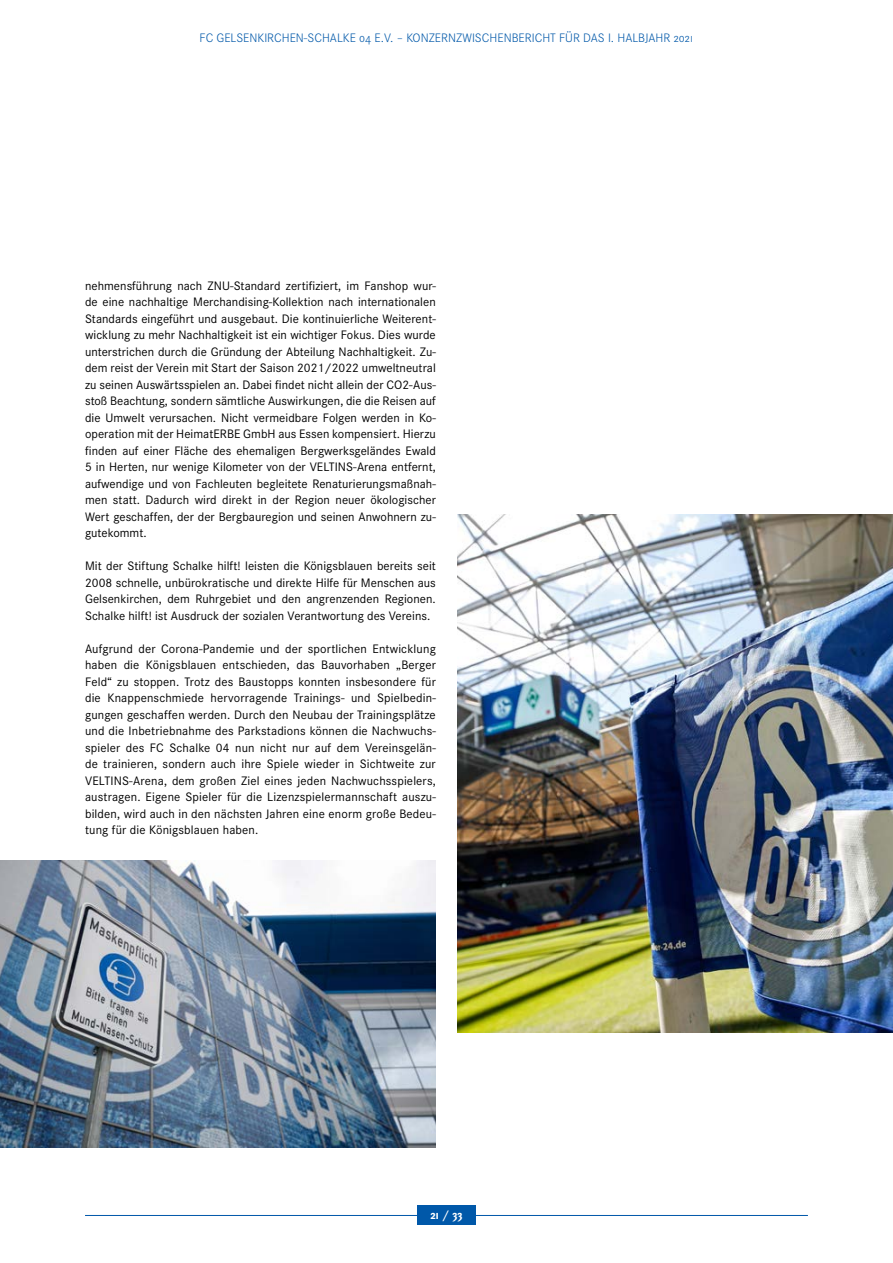
<style>
.page{position:relative;width:893px;height:1263px;background:#fff}
.page>*{position:absolute;margin:0;border:0;box-sizing:border-box;transform-origin:0 0}
.t1{font:12.75px/16.5px "Corporate S";letter-spacing:.005em;color:#000;text-align:justify}
.t2{font:300 12.75px "Corporate SSC";color:#0058a9}
.t3{font:700 12.75px "Corporate SSC";color:#fff}
.s1{font-family:"Corporate S";font-weight:600}
</style>
<div class="page">
<hr style="left:85px;top:1215px;width:723px;height:1px;background:#0058a9">
<div style="left:417px;top:1206px;width:58px;height:19px;background:#0058a9"></div>
<img style="left:457px;top:515px;width:436px;height:517px">
<img style="left:0;top:861px;width:436px;height:287px">
<p class="t2" style="left:200px;top:31px;width:495px">FC GELSENKIRCHEN-SCHALKE 04 E.V. – KONZERNZWISCHENBERICHT FÜR DAS I. HALBJAHR 2021</p>
<p class="t1" style="left:85px;top:277px;width:352px">nehmensführung nach ZNU-Standard zertifiziert, im Fanshop wur&shy;de eine nachhaltige Merchandising-Kollektion nach internationalen Standards eingeführt und ausgebaut. Die kontinuierliche Weiterent&shy;wicklung zu mehr Nachhaltigkeit ist ein wichtiger Fokus. Dies wurde unterstrichen durch die Gründung der Abteilung Nachhaltigkeit. Zu&shy;dem reist der Verein mit Start der Saison 2021/2022 umweltneutral zu seinen Auswärtsspielen an. Dabei findet nicht allein der CO2-Aus&shy;stoß Beachtung, sondern sämtliche Auswirkungen, die die Reisen auf die Umwelt verursachen. Nicht vermeidbare Folgen werden in Ko&shy;operation mit der HeimatERBE GmbH aus Essen kompensiert. Hierzu finden auf einer Fläche des ehemaligen Bergwerksgeländes Ewald 5 in Herten, nur wenige Kilometer von der VELTINS-Arena entfernt, aufwendige und von Fachleuten begleitete Renaturierungsmaßnah&shy;men statt. Dadurch wird direkt in der Region neuer ökologischer Wert geschaffen, der der Bergbauregion und seinen Anwohnern zu&shy;gutekommt.</p>
<p class="t1" style="left:85px;top:557px;width:352px">Mit der Stiftung Schalke hilft! leisten die Königsblauen bereits seit 2008 schnelle, unbürokratische und direkte Hilfe für Menschen aus Gelsenkirchen, dem Ruhrgebiet und den angrenzenden Regionen.<br>Schalke hilft! ist Ausdruck der sozialen Verantwortung des Vereins.</p>
<p class="t1" style="left:85px;top:640px;width:352px">Aufgrund der Corona-Pandemie und der sportlichen Entwicklung haben die Königsblauen entschieden, das Bauvorhaben „Berger Feld“ zu stoppen. Trotz des Baustopps konnten insbesondere für die Knappenschmiede hervorragende Trainings- und Spielbedin&shy;gungen geschaffen werden. Durch den Neubau der Trainingsplätze und die Inbetriebnahme des Parkstadions können die Nachwuchs&shy;spieler des FC Schalke 04 nun nicht nur auf dem Vereinsgelän&shy;de trainieren, sondern auch ihre Spiele wieder in Sichtweite zur VELTINS-Arena, dem großen Ziel eines jeden Nachwuchsspielers, austragen. Eigene Spieler für die Lizenzspielermannschaft auszu&shy;bilden, wird auch in den nächsten Jahren eine enorm große Bedeu&shy;tung für die Königsblauen haben.</p>
<p class="t3" style="left:431px;top:1207px;width:33px">21 <span class="s1">/</span> 33</p>
</div>
